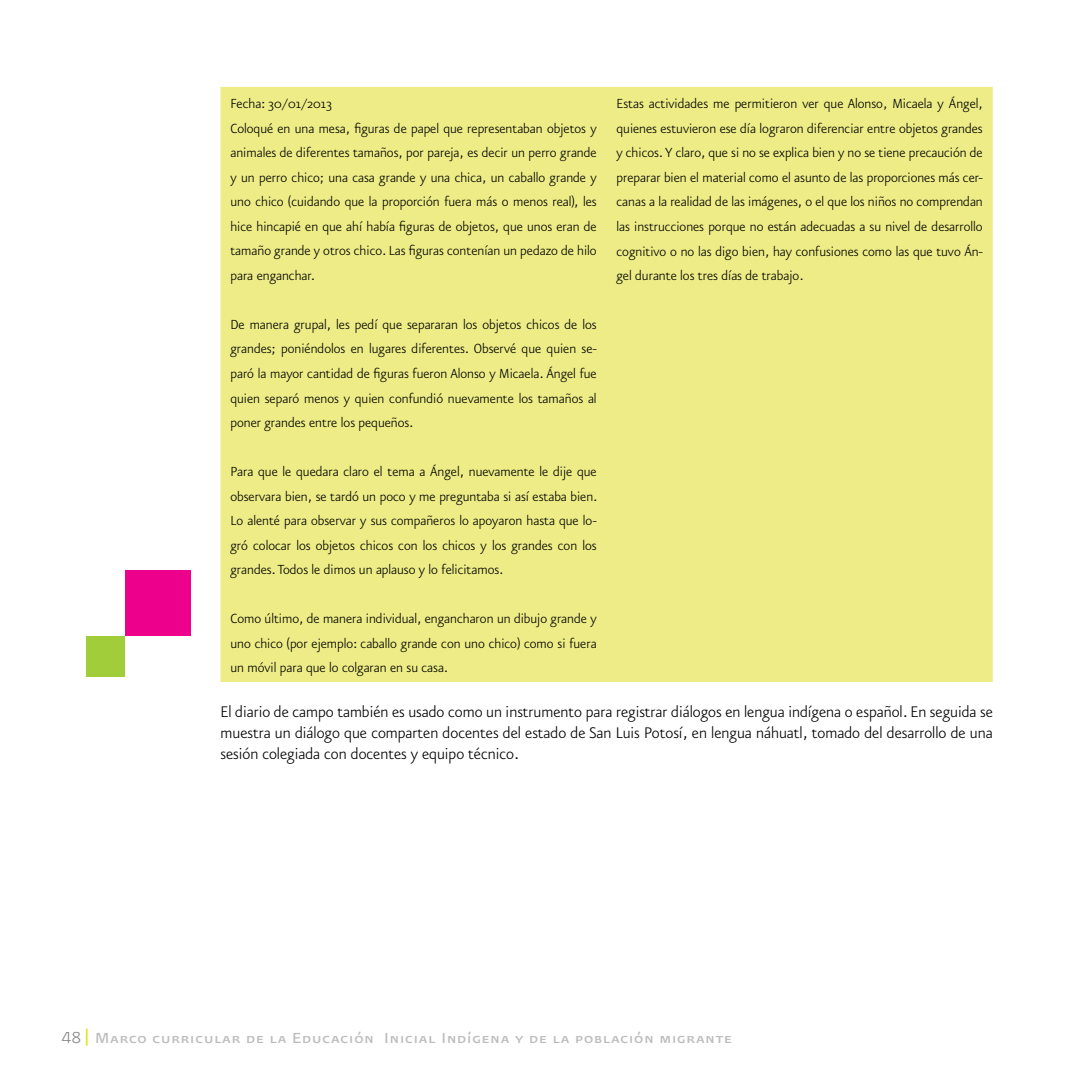
<style>
.page{position:relative;width:1092px;height:1092px;background:#fff}
.page>*{position:absolute;margin:0;border:0;box-sizing:border-box;transform-origin:0 0}
.t1{font:300 18.38px/21px "Eureka Sans";color:#000;text-align:justify}
.t2{font:17.5px "Presidencia Base Versalitas";letter-spacing:.05em;color:#bcbbbe;scale:1.05 1}
.t3{font:300 15.75px/24.5px "Eureka Sans";color:#000;text-align:justify}
.s1{font-family:"Presidencia Fina";font-size:19.25px;color:#807f83}
.s2{font-family:"Eureka Sans";font-weight:500;color:#e2e41a}
</style>
<div class="page">
<div style="left:125px;top:570px;width:66px;height:66px;background:#ec008c"></div>
<div style="left:86px;top:636px;width:39px;height:40px;background:#a1cd3a"></div>
<div style="left:220px;top:87px;width:772px;height:595px;background:#edec86"></div>
<p class="t3" style="left:230px;top:92px;width:368px;text-align:left">Fecha: 30/01/2013<br>Coloqué en una mesa, figuras de papel que representaban objetos y animales de diferentes tamaños, por pareja, es decir un perro grande y un perro chico; una casa grande y una chica, un caballo grande y uno chico (cuidando que la proporción fuera más o menos real), les hice hincapié en que ahí había figuras de objetos, que unos eran de tamaño grande y otros chico. Las figuras contenían un pedazo de hilo para enganchar.</p>
<p class="t3" style="left:230px;top:313px;width:368px">De manera grupal, les pedí que separaran los objetos chicos de los grandes; poniéndolos en lugares diferentes. Observé que quien se&shy;paró la mayor cantidad de figuras fueron Alonso y Micaela. Ángel fue quien separó menos y quien confundió nuevamente los tamaños al poner grandes entre los pequeños.</p>
<p class="t3" style="left:230px;top:460px;width:368px">Para que le quedara claro el tema a Ángel, nuevamente le dije que observara bien, se tardó un poco y me preguntaba si así estaba bien.<br>Lo alenté para observar y sus compañeros lo apoyaron hasta que lo&shy;gró colocar los objetos chicos con los chicos y los grandes con los grandes. Todos le dimos un aplauso y lo felicitamos.</p>
<p class="t3" style="left:230px;top:607px;width:368px">Como último, de manera individual, engancharon un dibujo grande y uno chico (por ejemplo: caballo grande con uno chico) como si fuera un móvil para que lo colgaran en su casa.</p>
<p class="t3" style="left:616px;top:92px;width:368px">Estas actividades me permitieron ver que Alonso, Micaela y Ángel, quienes estuvieron ese día lograron diferenciar entre objetos grandes y chicos. Y claro, que si no se explica bien y no se tiene precaución de preparar bien el material como el asunto de las proporciones más cer&shy;canas a la realidad de las imágenes, o el que los niños no comprendan las instrucciones porque no están adecuadas a su nivel de desarrollo cognitivo o no las digo bien, hay confusiones como las que tuvo Án&shy;gel durante los tres días de trabajo.</p>
<p class="t1" style="left:220px;top:702px;width:773px">El diario de campo también es usado como un instrumento para registrar diálogos en lengua indígena o español. En seguida se muestra un diálogo que comparten docentes del estado de San Luis Potosí, en lengua náhuatl, tomado del desarrollo de una sesión colegiada con docentes y equipo técnico.</p>
<p class="t2" style="left:61px;top:1027px;width:640px"><span class="s1">48</span> <span class="s2">|</span> Marco curricular de la Educación Inicial Indígena y de la población migrante</p>
</div>
